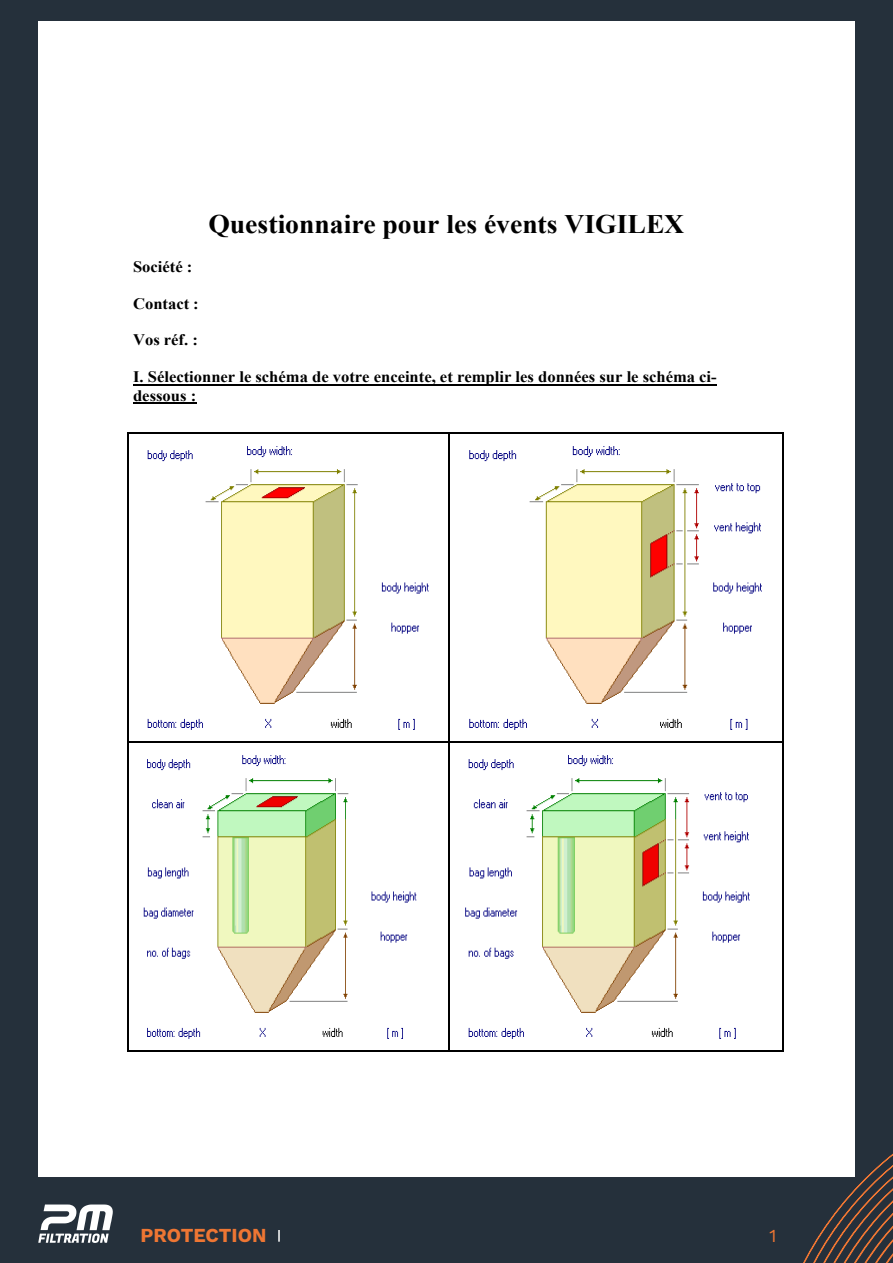
<style>
.page{position:relative;width:893px;height:1263px;background:#25303b}
.page>*{position:absolute;margin:0;border:0;box-sizing:border-box;transform-origin:0 0}
.t1{font:700 26.7px "Times New Roman";color:#000;scale:1.04 1}
.t2{font:700 19.5px "Work Sans";color:#ee7633}
.t3{font:18px "Work Sans";color:#ee7633}
.t4{font:700 16.05px/18.5px "Times New Roman";color:#000;scale:1.04 1}
</style>
<div class="page">
<svg style="left:803px;top:1153px;width:90px;height:110px"></svg>
<svg style="left:38px;top:1204px;width:75px;height:39px"></svg>
<svg style="left:278px;top:1230px;width:2px;height:12px"></svg>
<div style="left:38px;top:21px;width:817px;height:1156px;background:#fff"></div>
<hr style="left:133px;top:384px;width:584px;height:2px;background:#000">
<hr style="left:133px;top:402px;width:63px;height:2px;background:#000">
<img style="left:147px;top:446px;width:282px;height:284px">
<img style="left:469px;top:446px;width:293px;height:284px">
<hr style="left:129px;top:432px;width:319px;height:2px;background:#000">
<hr style="left:450px;top:432px;width:332px;height:2px;background:#000">
<hr style="left:127px;top:434px;width:2px;height:307px;background:#000">
<hr style="left:448px;top:434px;width:2px;height:307px;background:#000">
<hr style="left:782px;top:434px;width:2px;height:307px;background:#000">
<img style="left:143px;top:755px;width:274px;height:284px">
<img style="left:465px;top:755px;width:285px;height:284px">
<hr style="left:129px;top:741px;width:319px;height:2px;background:#000">
<hr style="left:450px;top:741px;width:332px;height:2px;background:#000">
<hr style="left:127px;top:743px;width:2px;height:307px;background:#000">
<hr style="left:129px;top:1050px;width:319px;height:2px;background:#000">
<hr style="left:448px;top:743px;width:2px;height:307px;background:#000">
<hr style="left:450px;top:1050px;width:332px;height:2px;background:#000">
<hr style="left:782px;top:743px;width:2px;height:307px;background:#000">
<h1 class="t1" style="left:208px;top:205px;width:459px">Questionnaire pour les évents VIGILEX</h1>
<p class="t4" style="left:133px;top:257px;width:58px">Société :</p>
<p class="t4" style="left:133px;top:293px;width:65px">Contact :</p>
<p class="t4" style="left:133px;top:330px;width:64px">Vos réf. :</p>
<p class="t4" style="left:133px;top:367px;width:563px">I. Sélectionner le schéma de votre enceinte, et remplir les données sur le schéma ci&shy;dessous :</p>
<p class="t2" style="left:141px;top:1224px;width:128px">PROTECTION</p>
<p class="t3" style="left:769px;top:1225px;width:9px">1</p>
</div>
